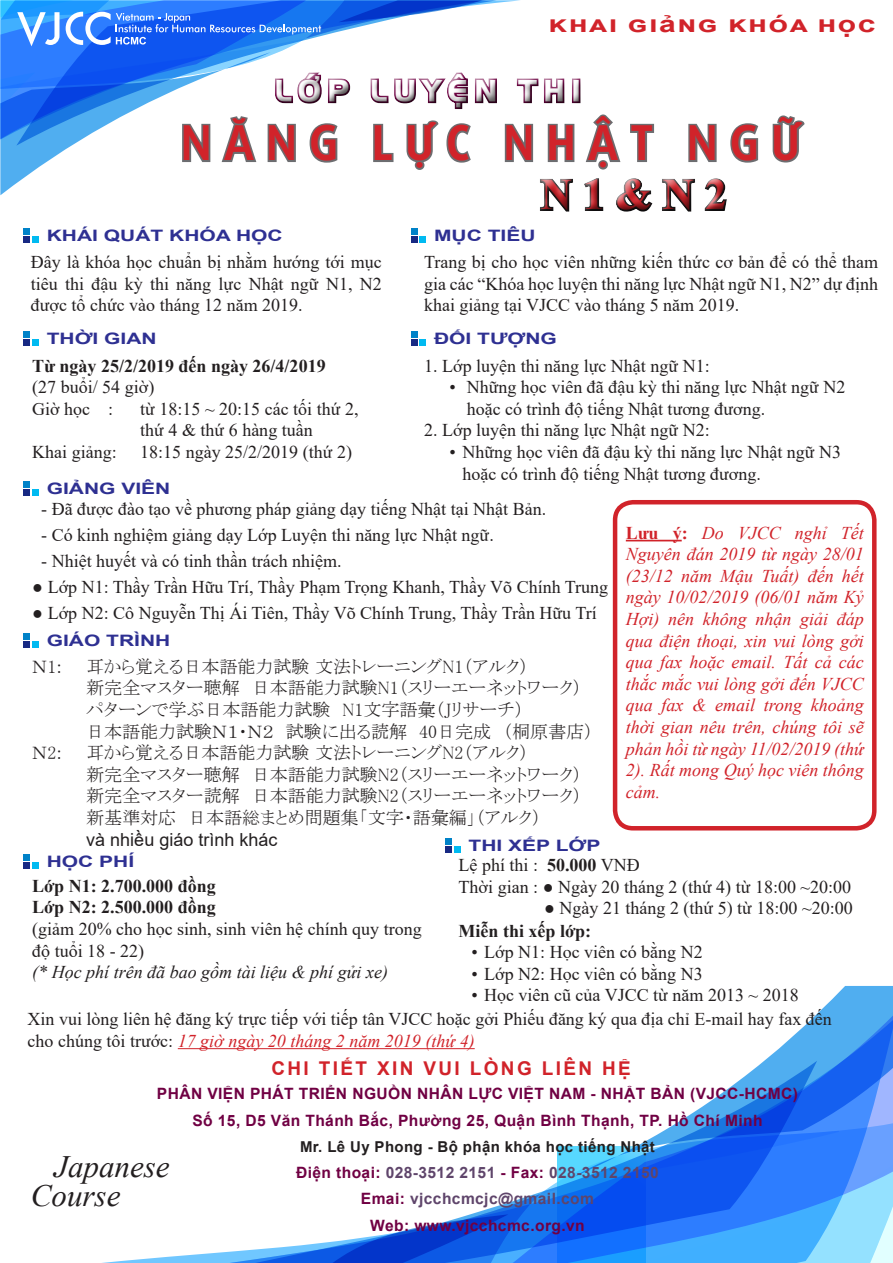
<style>
.page{position:relative;width:893px;height:1263px;background:#fff}
.page>*{position:absolute;margin:0;border:0;box-sizing:border-box;transform-origin:0 0}
.t1{font:700 48px "UTM Daxline";letter-spacing:.25em;color:#d1232a}
.t2{font:700 43.5px "Times New Roman";color:#d1232a}
.t3{font:italic 31.05px "Times New Roman";color:#231f20}
.t4{font:29.25px "UTM Hanzel";letter-spacing:.25em;color:#fff}
.t5{font:700 22.5px "Arial";letter-spacing:.095em;color:#d1232a;scale:1.33 1}
.t6{font:700 18.9px "Arial";letter-spacing:.125em;color:#d1232a}
.t7{font:18px/21.6px "Times New Roman";color:#231f20}
.t8{font:italic 18px/21.6px "Times New Roman";color:#d1232a;text-align:justify}
.t9{font:18px/21.6px "MS P Mincho";color:#231f20}
.t10{font:700 18px "Times New Roman";color:#231f20}
.t11{font:italic 18px "Times New Roman";color:#231f20}
.t12{font:18px "Arial";color:#231f20}
.Telephone{font:700 15.75px "Arial";color:#2e3092;scale:1.33 1}
.t13{font:700 15.6px "Arial";letter-spacing:.025em;color:#700043}
.t14{font:700 15.6px "Arial";letter-spacing:.025em;color:#5f456b}
.t15{font:700 15px "Arial";letter-spacing:.025em;color:#231f20}
.s1{font-weight:700;font-style:normal}
.s2{font-weight:700}
.s3{font-style:italic;color:#d1232a}
.s4{color:#700043}
</style>
<div class="page">
<svg style="left:102px;top:1048px;width:373px;height:215px"></svg>
<svg style="left:764px;top:986px;width:129px;height:144px"></svg>
<svg style="left:254px;top:1061px;width:563px;height:69px"></svg>
<svg style="left:227px;top:1130px;width:666px;height:133px"></svg>
<div style="left:613px;top:500px;width:263px;height:330px;border:4px solid #d1232a;border-radius:18px"></div>
<svg style="left:772px;top:115px;width:33px;height:48px"></svg>
<svg style="left:0;top:0;width:759px;height:212px"></svg>
<hr style="left:178px;top:1048px;width:297px;height:1px;background:#d1232a">
<div style="left:411px;top:340px;width:7px;height:6px;background:#172983"></div>
<div style="left:419px;top:340px;width:7px;height:6px;background:#00baf1"></div>
<div style="left:411px;top:332px;width:7px;height:6px;background:#0082c8"></div>
<div style="left:23px;top:340px;width:7px;height:6px;background:#172983"></div>
<div style="left:32px;top:340px;width:7px;height:6px;background:#00baf1"></div>
<div style="left:23px;top:332px;width:7px;height:6px;background:#0082c8"></div>
<div style="left:23px;top:489px;width:7px;height:6px;background:#172983"></div>
<div style="left:32px;top:489px;width:7px;height:6px;background:#00baf1"></div>
<div style="left:23px;top:481px;width:7px;height:6px;background:#0082c8"></div>
<div style="left:23px;top:641px;width:7px;height:7px;background:#172983"></div>
<div style="left:32px;top:641px;width:7px;height:7px;background:#00baf1"></div>
<div style="left:23px;top:633px;width:7px;height:7px;background:#0082c8"></div>
<div style="left:445px;top:846px;width:7px;height:6px;background:#172983"></div>
<div style="left:454px;top:846px;width:7px;height:6px;background:#00baf1"></div>
<div style="left:445px;top:838px;width:7px;height:6px;background:#0082c8"></div>
<div style="left:23px;top:862px;width:7px;height:7px;background:#172983"></div>
<div style="left:32px;top:862px;width:7px;height:7px;background:#00baf1"></div>
<div style="left:23px;top:854px;width:7px;height:7px;background:#0082c8"></div>
<div style="left:23px;top:236px;width:7px;height:7px;background:#172983"></div>
<div style="left:32px;top:236px;width:7px;height:7px;background:#00baf1"></div>
<div style="left:23px;top:228px;width:7px;height:7px;background:#0082c8"></div>
<div style="left:411px;top:236px;width:7px;height:7px;background:#172983"></div>
<div style="left:419px;top:236px;width:7px;height:7px;background:#00baf1"></div>
<div style="left:411px;top:228px;width:7px;height:7px;background:#0082c8"></div>
<hr style="left:626px;top:540px;width:56px;height:1px;background:#d1232a">
<p class="t5" style="left:549px;top:8px;width:247px">khai giảng khóa học</p>
<h3 class="t4" style="left:275px;top:69px;width:307px">LỚP LUYỆN THI</h3>
<p class="t1" style="left:181px;top:108px;width:621px">NĂNG LỰC NHẬT NGỮ</p>
<h2 class="t2" style="left:541px;top:163px;width:188px">N1&amp;N2</h2>
<p class="Telephone" style="left:47px;top:225px;width:179px">KHÁI QUÁT KHÓA HỌC</p>
<p class="Telephone" style="left:434px;top:225px;width:78px">MỤC TIÊU</p>
<p class="t7" style="left:31px;top:251px;width:353px;text-align:justify">Đây là khóa học chuẩn bị nhằm hướng tới mục tiêu thi đậu kỳ thi năng lực Nhật ngữ N1, N2 được tổ chức vào tháng 12 năm 2019.</p>
<p class="t7" style="left:424px;top:251px;width:455px;text-align:justify">Trang bị cho học viên những kiến thức cơ bản để có thể tham gia các “Khóa học luyện thi năng lực Nhật ngữ N1, N2” dự định khai giảng tại VJCC vào tháng 5 năm 2019.</p>
<p class="Telephone" style="left:47px;top:328px;width:84px">THỜI GIAN</p>
<p class="Telephone" style="left:434px;top:328px;width:94px">ĐỐI TƯỢNG</p>
<p class="t10" style="left:32px;top:352px;width:295px">Từ ngày 25/2/2019 đến ngày 26/4/2019</p>
<p class="t7" style="left:32px;top:376px;width:124px">(27 buổi/ 54 giờ)</p>
<p class="t7" style="left:32px;top:397px;width:83px">Giờ học :</p>
<p class="t7" style="left:140px;top:397px;width:220px">từ 18:15 ~ 20:15 các tối thứ 2, thứ 4 &amp; thứ 6 hàng tuần</p>
<p class="t7" style="left:32px;top:440px;width:86px">Khai giảng:</p>
<p class="t7" style="left:140px;top:440px;width:213px">18:15 ngày 25/2/2019 (thứ 2)</p>
<p class="Telephone" style="left:47px;top:477px;width:94px">GIẢNG VIÊN</p>
<p class="t7" style="left:424px;top:354px;width:287px">1. Lớp luyện thi năng lực Nhật ngữ N1:</p>
<p class="t7" style="left:467px;top:376px;width:380px;text-indent:-17px">• Những học viên đã đậu kỳ thi năng lực Nhật ngữ N2 hoặc có trình độ tiếng Nhật tương đương.</p>
<p class="t7" style="left:424px;top:419px;width:287px">2. Lớp luyện thi năng lực Nhật ngữ N2:</p>
<p class="t7" style="left:462px;top:440px;width:380px;text-indent:-13px">• Những học viên đã đậu kỳ thi năng lực Nhật ngữ N3 hoặc có trình độ tiếng Nhật tương đương.</p>
<p class="t7" style="left:41px;top:498px;width:506px">- Đã được đào tạo về phương pháp giảng dạy tiếng Nhật tại Nhật Bản.</p>
<p class="t7" style="left:41px;top:524px;width:454px">- Có kinh nghiệm giảng dạy Lớp Luyện thi năng lực Nhật ngữ.</p>
<p class="t7" style="left:41px;top:550px;width:302px">- Nhiệt huyết và có tinh thần trách nhiệm.</p>
<p class="t7" style="left:32px;top:575px;width:577px">● Lớp N1: Thầy Trần Hữu Trí, Thầy Phạm Trọng Khanh, Thầy Võ Chính Trung</p>
<p class="t7" style="left:32px;top:601px;width:566px">● Lớp N2: Cô Nguyễn Thị Ái Tiên, Thầy Võ Chính Trung, Thầy Trần Hữu Trí</p>
<p class="t8" style="left:626px;top:521px;width:240px"><span class="s1">Lưu ý:</span> Do VJCC nghỉ Tết Nguyên đán 2019 từ ngày 28/01 (23/12 năm Mậu Tuất) đến hết ngày 10/02/2019 (06/01 năm Kỷ Hợi) nên không nhận giải đáp qua điện thoại, xin vui lòng gởi qua fax hoặc email. Tất cả các thắc mắc vui lòng gởi đến VJCC qua fax &amp; email trong khoảng thời gian nêu trên, chúng tôi sẽ phản hồi từ ngày 11/02/2019 (thứ 2). Rất mong Quý học viên thông cảm.</p>
<p class="Telephone" style="left:47px;top:630px;width:94px">GIÁO TRÌNH</p>
<p class="t9" style="left:32px;top:655px;width:31px">Ｎ1:</p>
<p class="t9" style="left:86px;top:655px;width:444px">耳から覚える日本語能力試験文法トレーニングN1（アルク）</p>
<p class="t9" style="left:86px;top:677px;width:497px">新完全マスター聴解　日本語能力試験N1（スリーエーネットワーク）パターンで学ぶ日本語能力試験　N1文字語彙（Jリサーチ）</p>
<p class="t9" style="left:86px;top:720px;width:508px">日本語能力試験Ｎ１・Ｎ２　試験に出る読解　40日完成　（桐原書店）</p>
<p class="t9" style="left:32px;top:742px;width:31px">Ｎ2:</p>
<p class="t9" style="left:86px;top:742px;width:444px">耳から覚える日本語能力試験文法トレーニングN2（アルク）</p>
<p class="t9" style="left:86px;top:763px;width:497px;text-align:justify">新完全マスター聴解　日本語能力試験N2（スリーエーネットワーク）新完全マスター読解　日本語能力試験N2（スリーエーネットワーク）新基準対応　日本語総まとめ問題集「文字・語彙編」（アルク）</p>
<p class="t12" style="left:86px;top:827px;width:193px">và nhiều giáo trình khác</p>
<p class="t10" style="left:32px;top:873px;width:185px">Lớp N1: 2.700.000 đồng</p>
<p class="t10" style="left:32px;top:894px;width:185px">Lớp N2: 2.500.000 đồng</p>
<p class="t7" style="left:32px;top:918px;width:391px">(giảm 20% cho học sinh, sinh viên hệ chính quy trong độ tuổi 18 - 22)</p>
<p class="t11" style="left:32px;top:960px;width:357px">(* Học phí trên đã bao gồm tài liệu &amp; phí gửi xe)</p>
<p class="Telephone" style="left:468px;top:834px;width:101px">THI XẾP LỚP</p>
<p class="Telephone" style="left:47px;top:850px;width:67px">HỌC PHÍ</p>
<p class="t7" style="left:459px;top:854px;width:183px">Lệ phí thi : <span class="s2">50.000</span> VNĐ</p>
<p class="t7" style="left:459px;top:875px;width:394px">Thời gian : ● Ngày 20 tháng 2 (thứ 4) từ 18:00 ~20:00</p>
<p class="t7" style="left:544px;top:897px;width:310px">● Ngày 21 tháng 2 (thứ 5) từ 18:00 ~20:00</p>
<p class="t10" style="left:459px;top:918px;width:134px">Miễn thi xếp lớp:</p>
<p class="t7" style="left:471px;top:941px;width:233px">• Lớp N1: Học viên có bằng N2</p>
<p class="t7" style="left:471px;top:962px;width:233px">• Lớp N2: Học viên có bằng N3</p>
<p class="t7" style="left:471px;top:984px;width:329px">• Học viên cũ của VJCC từ năm 2013 ~ 2018</p>
<p class="t7" style="left:28px;top:1008px;width:806px">Xin vui lòng liên hệ đăng ký trực tiếp với tiếp tân VJCC hoặc gởi Phiếu đăng ký qua địa chỉ E-mail hay fax đến cho chúng tôi trước: <span class="s3">17 giờ ngày 20 tháng 2 năm 2019 (thứ 4)</span></p>
<p class="t6" style="left:271px;top:1055px;width:361px">CHI TIẾT XIN VUI LÒNG LIÊN HỆ</p>
<p class="t13" style="left:157px;top:1083px;width:642px">PHÂN VIỆN PHÁT TRIỂN NGUỒN NHÂN LỰC VIỆT NAM - NHẬT BẢN (VJCC-HCMC)</p>
<p class="t13" style="left:192px;top:1109px;width:572px">Số 15, D5 Văn Thánh Bắc, Phường 25, Quận Bình Thạnh, TP. Hồ Chí Minh</p>
<p class="t15" style="left:300px;top:1136px;width:356px">Mr. Lê Uy Phong - Bộ phận khóa học tiếng Nhật</p>
<p class="t14" style="left:296px;top:1162px;width:364px"><span class="s4">Điện thoại:</span> 028-3512 2151 <span class="s4">- Fax:</span> 028-3512 2150</p>
<p class="t14" style="left:361px;top:1188px;width:235px"><span class="s4">Emai:</span> vjcchcmcjc@gmail.com</p>
<p class="t13" style="left:370px;top:1214px;width:216px">Web: www.vjcchcmc.org.vn</p>
<p class="t3" style="left:54px;top:1145px;width:117px">Japanese</p>
<p class="t3" style="left:31px;top:1174px;width:91px">Course</p>
</div>
